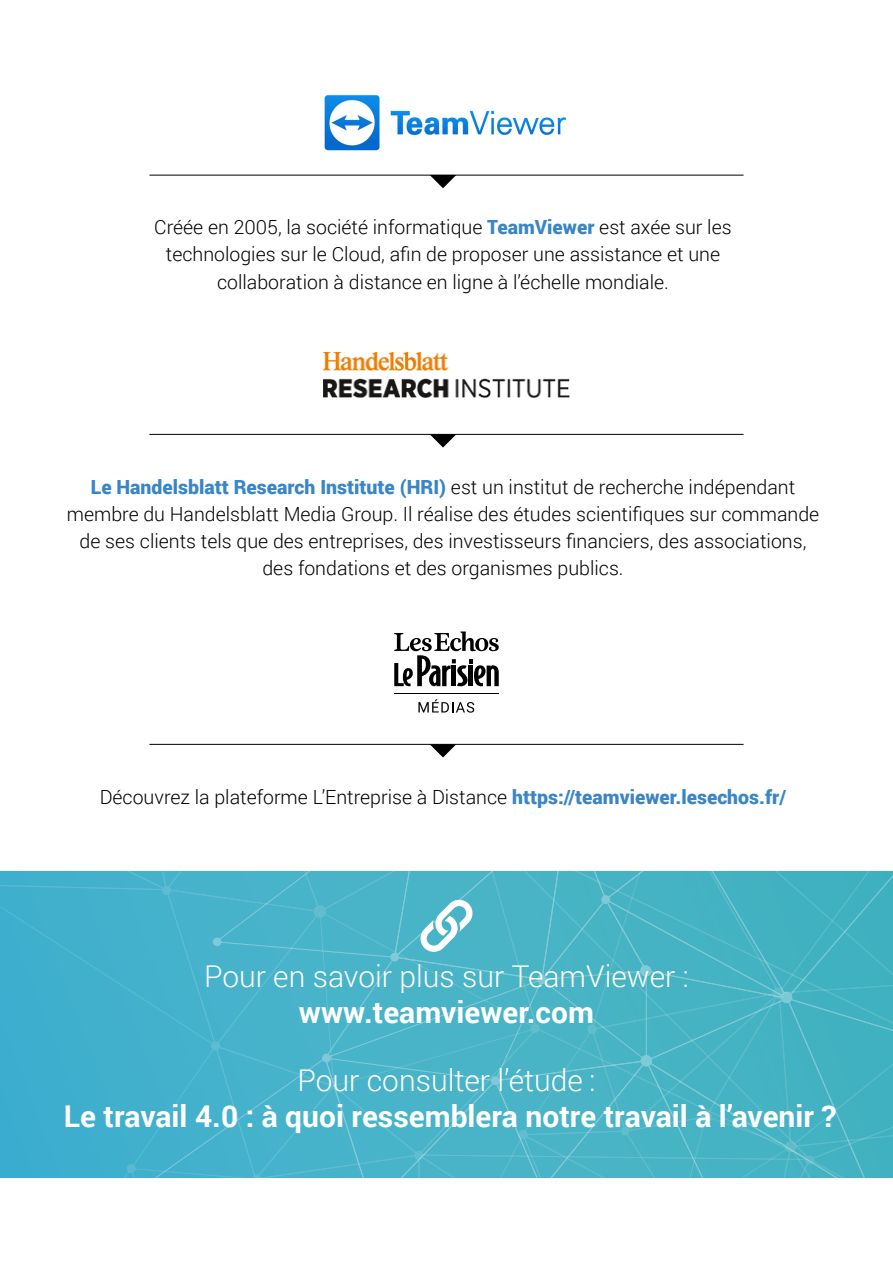
<style>
.page{position:relative;width:893px;height:1263px;background:#fff}
.page>*{position:absolute;margin:0;border:0;box-sizing:border-box;transform-origin:0 0}
.t1{font:700 30px "Roboto";color:#fff}
.t2{font:300 30px "Roboto";color:#fff}
.t3{font:300 19.5px/27px "Roboto";color:#000;text-align:center}
.s1{font-weight:900;color:#3a85c6}
</style>
<div class="page">
<img style="left:318px;top:95px;width:256px;height:80px">
<hr style="left:149px;top:175px;width:594px;height:1px;background:#000">
<svg style="left:430px;top:175px;width:26px;height:13px"></svg>
<hr style="left:149px;top:744px;width:594px;height:1px;background:#000">
<svg style="left:430px;top:745px;width:26px;height:12px"></svg>
<svg style="left:418px;top:699px;width:56px;height:14px"></svg>
<hr style="left:394px;top:693px;width:105px;height:1px;background:#000">
<svg style="left:394px;top:631px;width:105px;height:55px"></svg>
<hr style="left:149px;top:434px;width:594px;height:1px;background:#000">
<svg style="left:430px;top:435px;width:26px;height:12px"></svg>
<img style="left:323px;top:352px;width:246px;height:46px">
<svg style="left:0;top:872px;width:893px;height:306px;background:#47b3c8"></svg>
<p class="t3" style="left:154px;top:213px;width:579px">Créée en 2005, la société informatique <span class="s1">TeamViewer</span> est axée sur les technologies sur le Cloud, afin de proposer une assistance et une collaboration à distance en ligne à l’échelle mondiale.</p>
<p class="t3" style="left:67px;top:473px;width:754px"><span class="s1">Le Handelsblatt Research Institute (HRI)</span> est un institut de recherche indépendant membre du Handelsblatt Media Group. Il réalise des études scientifiques sur commande de ses clients tels que des entreprises, des investisseurs financiers, des associations, des fondations et des organismes publics.</p>
<p class="t3" style="left:100px;top:783px;width:688px">Découvrez la plateforme L’Entreprise à Distance <span class="s1">https://teamviewer.lesechos.fr/</span></p>
<h1 class="t2" style="left:204px;top:955px;width:486px">Pour en savoir plus sur TeamViewer :</h1>
<h1 class="t1" style="left:299px;top:991px;width:296px">www.teamviewer.com</h1>
<h1 class="t2" style="left:297px;top:1060px;width:299px">Pour consulter l’étude :</h1>
<h1 class="t1" style="left:64px;top:1095px;width:774px">Le travail 4.0 : à quoi ressemblera notre travail à l’avenir ?</h1>
</div>
